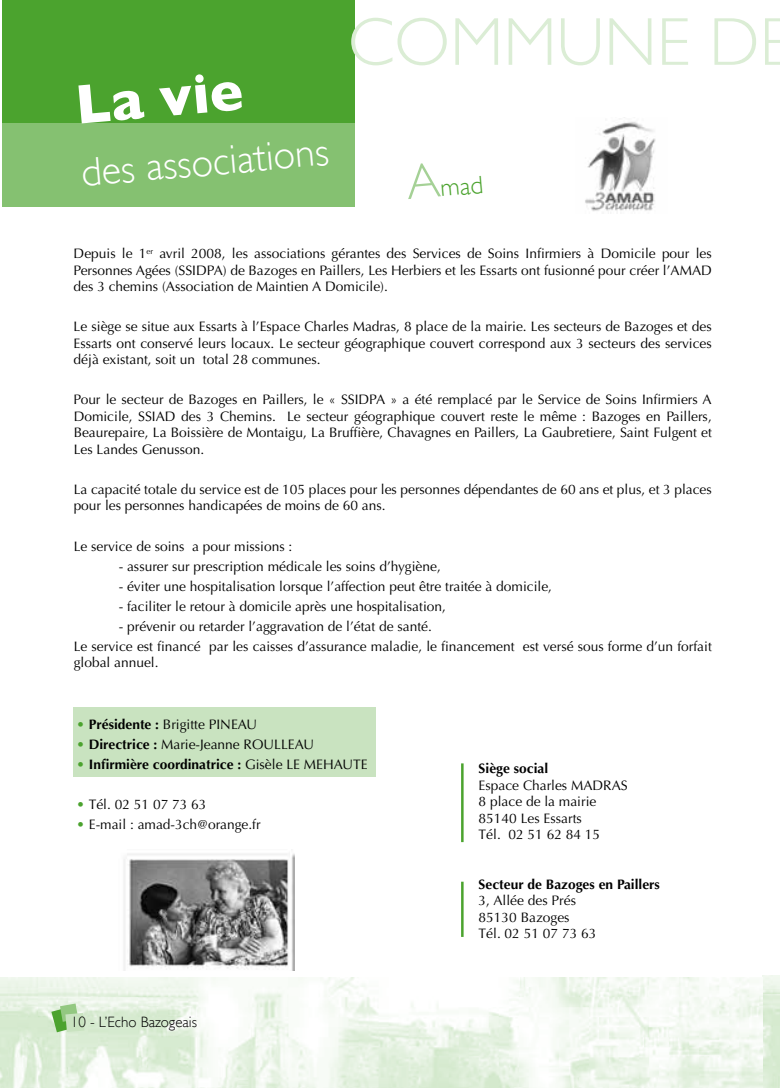
<style>
.page{position:relative;width:780px;height:1088px;background:#fff}
.page>*{position:absolute;margin:0;border:0;box-sizing:border-box;transform-origin:0 0}
.t1{font:300 68.12px "Gill Sans";color:#dbedd5}
.t2{font:700 56.25px "Gill Sans";color:#fff}
.t3{font:300 40px "Gill Sans";color:#fff}
.t4{font:300 25px "Gill Sans";color:#4ba32e}
.t5{font:300 15px "Gill Sans";color:#000}
.t6{font:13.75px/16.5px "Optima";color:#000}
.t7{font:700 13.75px "Optima";color:#000}
.s1{font-size:50px;color:#a5d196}
.s2{font-weight:700;color:#4ba32e}
.s3{font-weight:700}
.s4{color:#4ba32e}
.s5{font-weight:400}
</style>
<div class="page">
<div style="left:74px;top:707px;width:301px;height:70px;background:#c9e3c0"></div>
<img style="left:0;top:976px;width:780px;height:112px">
<svg style="left:51px;top:1003px;width:33px;height:29px"></svg>
<div style="left:3px;top:0;width:352px;height:128px;background:#4ba32e"></div>
<div style="left:3px;top:124px;width:352px;height:83px;background:#85c171"></div>
<img style="left:585px;top:117px;width:71px;height:94px">
<hr style="left:461px;top:763px;width:2px;height:79px;background:#4ba32e">
<hr style="left:461px;top:882px;width:2px;height:55px;background:#4ba32e">
<img style="left:124px;top:853px;width:170px;height:117px">
<h2 class="t2" style="left:72px;top:72px;width:169px;rotate:-5deg">La vie</h2>
<h3 class="t3" style="left:79px;top:150px;width:250px;rotate:-5deg">des associations</h3>
<h1 class="t1" style="left:348px;top:2px;width:446px">COMMUNE DE</h1>
<h3 class="t4" style="left:406px;top:176px;width:78px;rotate:-5deg"><span class="s1">A</span>mad</h3>
<p class="t6" style="left:74px;top:245px;width:639px;text-align:justify">Depuis le 1<sup>er</sup> avril 2008, les associations gérantes des Services de Soins Infirmiers à Domicile pour les Personnes Agées (SSIDPA) de Bazoges en Paillers, Les Herbiers et les Essarts ont fusionné pour créer l’AMAD des 3 chemins (Association de Maintien A Domicile).</p>
<p class="t6" style="left:74px;top:319px;width:639px;text-align:justify">Le siège se situe aux Essarts à l’Espace Charles Madras, 8 place de la mairie. Les secteurs de Bazoges et des Essarts ont conservé leurs locaux. Le secteur géographique couvert correspond aux 3 secteurs des services déjà existant, soit un total 28 communes.</p>
<p class="t6" style="left:74px;top:392px;width:639px;text-align:justify">Pour le secteur de Bazoges en Paillers, le « SSIDPA » a été remplacé par le Service de Soins Infirmiers A Domicile, SSIAD des 3 Chemins. Le secteur géographique couvert reste le même : Bazoges en Paillers, Beaurepaire, La Boissière de Montaigu, La Bruffière, Chavagnes en Paillers, La Gaubretiere, Saint Fulgent et Les Landes Genusson.</p>
<p class="t6" style="left:74px;top:481px;width:639px">La capacité totale du service est de 105 places pour les personnes dépendantes de 60 ans et plus, et 3 places pour les personnes handicapées de moins de 60 ans.</p>
<p class="t6" style="left:74px;top:538px;width:220px">Le service de soins a pour missions :</p>
<p class="t6" style="left:119px;top:558px;width:323px">- assurer sur prescription médicale les soins d’hygiène,</p>
<p class="t6" style="left:119px;top:578px;width:435px">- éviter une hospitalisation lorsque l’affection peut être traitée à domicile,</p>
<p class="t6" style="left:119px;top:598px;width:329px">- faciliter le retour à domicile après une hospitalisation,</p>
<p class="t6" style="left:74px;top:616px;width:639px;line-height:20px;text-indent:45px">- prévenir ou retarder l’aggravation de l’état de santé.<br>Le service est financé par les caisses d’assurance maladie, le financement est versé sous forme d’un forfait</p>
<p class="t6" style="left:74px;top:655px;width:86px">global annuel.</p>
<p class="t6" style="left:77px;top:716px;width:182px"><span class="s2">•</span> <span class="s3">Présidente :</span> Brigitte PINEAU</p>
<p class="t6" style="left:77px;top:736px;width:239px"><span class="s2">•</span> <span class="s3">Directrice :</span> Marie-Jeanne ROULLEAU</p>
<p class="t7" style="left:77px;top:756px;width:292px"><span class="s4">•</span> Infirmière coordinatrice : <span class="s5">Gisèle LE MEHAUTE</span></p>
<p class="t6" style="left:77px;top:796px;width:131px"><span class="s2">•</span> Tél. 02 51 07 73 63</p>
<p class="t6" style="left:77px;top:816px;width:185px"><span class="s2">•</span> E-mail : amad-3ch@orange.fr</p>
<p class="t5" style="left:71px;top:1013px;width:128px">10 - L’Echo Bazogeais</p>
<p class="t7" style="left:478px;top:761px;width:71px">Siège social</p>
<p class="t6" style="left:478px;top:777px;width:150px">Espace Charles MADRAS<br>8 place de la mairie<br>85140 Les Essarts<br>Tél. 02 51 62 84 15</p>
<p class="t7" style="left:478px;top:876px;width:183px">Secteur de Bazoges en Paillers</p>
<p class="t6" style="left:478px;top:893px;width:119px">3, Allée des Prés<br>85130 Bazoges<br>Tél. 02 51 07 73 63</p>
</div>
